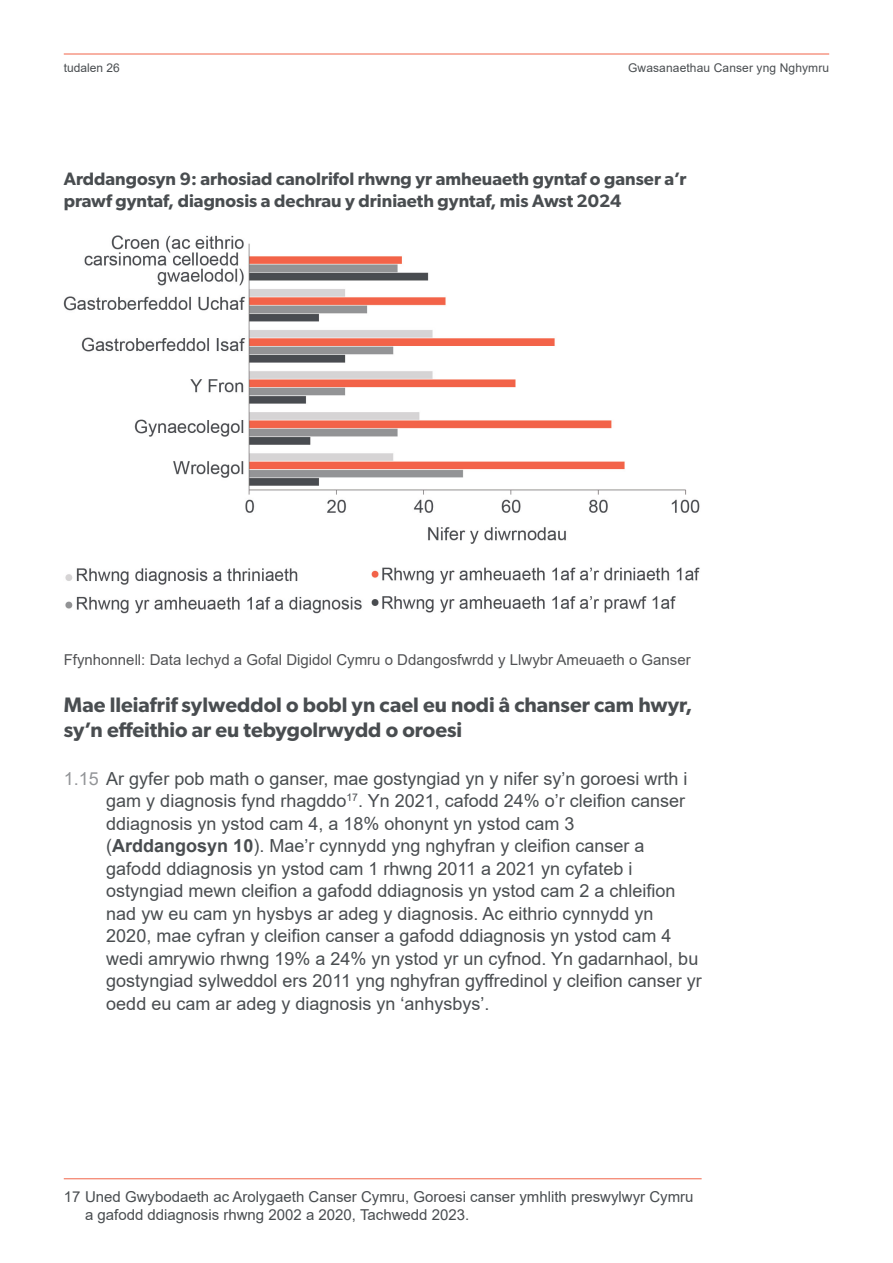
<style>
.page{position:relative;width:893px;height:1263px;background:#fff}
.page>*{position:absolute;margin:0;border:0;box-sizing:border-box;transform-origin:0 0}
.t1{font:600 21px/25.2px "Gibson";color:#494d50}
.t2{font:18px/22.5px "Arial";color:#494d50}
.Box___Figure_Heading{font:600 18px/22.5px "Gibson";color:#494d50}
.Footnotes{font:15px/18px "Arial";color:#494d50}
.Exhibit_source{font:15px "Arial";color:#515254}
.t3{font:12px "Arial";letter-spacing:.01em;color:#494d50}
.s1{color:#939598}
.s2{font-weight:700}
</style>
<div class="page">
<hr style="left:64px;top:54px;width:765px;height:1px;background:#f16449">
<hr style="left:64px;top:1178px;width:638px;height:1px;background:#f16449">
<img style="left:64px;top:235px;width:636px;height:379px">
<p class="t3" style="left:64px;top:59px;width:58px">tudalen 26</p>
<p class="t3" style="left:628px;top:59px;width:203px">Gwasanaethau Canser yng Nghymru</p>
<p class="Box___Figure_Heading" style="left:64px;top:167px;width:624px">Arddangosyn 9: arhosiad canolrifol rhwng yr amheuaeth gyntaf o ganser a’r prawf gyntaf, diagnosis a dechrau y driniaeth gyntaf, mis Awst 2024</p>
<p class="Exhibit_source" style="left:64px;top:649px;width:628px">Ffynhonnell: Data Iechyd a Gofal Digidol Cymru o Ddangosfwrdd y Llwybr Ameuaeth o Ganser</p>
<h2 class="t1" style="left:64px;top:691px;width:630px">Mae lleiafrif sylweddol o bobl yn cael eu nodi â chanser cam hwyr, sy’n effeithio ar eu tebygolrwydd o oroesi</h2>
<p class="t2" style="left:106px;top:767px;width:597px;text-indent:-43px"><span class="s1">1.15</span> Ar gyfer pob math o ganser, mae gostyngiad yn y nifer sy’n goroesi wrth i gam y diagnosis fynd rhagddo<sup>17</sup>. Yn 2021, cafodd 24% o’r cleifion canser ddiagnosis yn ystod cam 4, a 18% ohonynt yn ystod cam 3<br>(<span class="s2">Arddangosyn 10</span>). Mae’r cynnydd yng nghyfran y cleifion canser a gafodd ddiagnosis yn ystod cam 1 rhwng 2011 a 2021 yn cyfateb i ostyngiad mewn cleifion a gafodd ddiagnosis yn ystod cam 2 a chleifion nad yw eu cam yn hysbys ar adeg y diagnosis. Ac eithrio cynnydd yn 2020, mae cyfran y cleifion canser a gafodd ddiagnosis yn ystod cam 4 wedi amrywio rhwng 19% a 24% yn ystod yr un cyfnod. Yn gadarnhaol, bu gostyngiad sylweddol ers 2011 yng nghyfran gyffredinol y cleifion canser yr oedd eu cam ar adeg y diagnosis yn ‘anhysbys’.</p>
<p class="Footnotes" style="left:85px;top:1188px;width:610px;text-indent:-21px">17 Uned Gwybodaeth ac Arolygaeth Canser Cymru, Goroesi canser ymhlith preswylwyr Cymru a gafodd ddiagnosis rhwng 2002 a 2020, Tachwedd 2023.</p>
</div>
